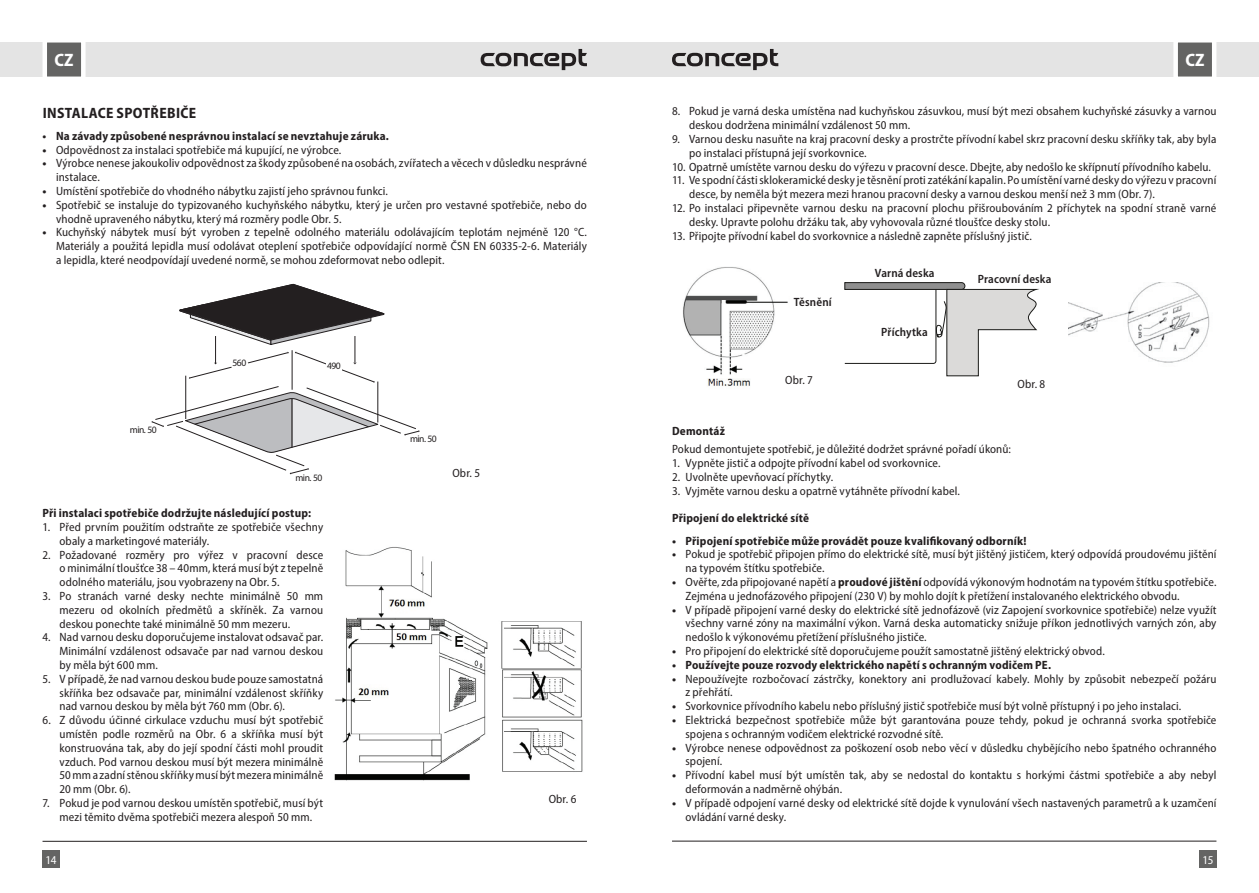
<style>
.page{position:relative;width:1259px;height:893px;background:#fff}
.page>*{position:absolute;margin:0;border:0;box-sizing:border-box;transform-origin:0 0}
.t1{font:700 semi-condensed 18px "Myriad Pro";color:#fff}
.t2{font:700 semi-condensed 15px "Myriad Pro";letter-spacing:.02em;color:#231f20}
.t3{font:semi-condensed 12px/13.8px "Myriad Pro";letter-spacing:.01em;color:#231f20}
.t4{font:700 semi-condensed 12px "Myriad Pro";letter-spacing:.015em;color:#231f20}
.t5{font:600 semi-condensed 12px "Myriad Pro";letter-spacing:.01em;color:#231f20}
.t6{font:semi-condensed 12px "Myriad Pro";color:#fff}
.t7{font:9.75px "Myriad Pro";letter-spacing:-.055em;color:#231f20}
.s1{font-weight:700;font-stretch:normal}
.s2{font-stretch:normal}
.s3{font-weight:700}
</style>
<div class="page">
<div style="left:629px;top:43px;width:630px;height:34px;background:#e4e4e4"></div>
<div style="left:0;top:43px;width:629px;height:34px;background:#e4e4e4"></div>
<div style="left:43px;top:850px;width:17px;height:17px;background:#646463"></div>
<div style="left:1199px;top:850px;width:17px;height:17px;background:#646463"></div>
<svg style="left:1171px;top:42px;width:47px;height:35px;background:#8f8f8e"></svg>
<svg style="left:40px;top:42px;width:48px;height:35px;background:#919190"></svg>
<hr style="left:672px;top:841px;width:544px;height:1px;background:#231f20">
<hr style="left:43px;top:841px;width:544px;height:1px;background:#231f20">
<svg style="left:480px;top:49px;width:107px;height:21px"></svg>
<svg style="left:672px;top:49px;width:106px;height:21px"></svg>
<img style="left:334px;top:547px;width:249px;height:234px">
<svg style="left:151px;top:284px;width:268px;height:190px"></svg>
<hr style="left:185px;top:376px;width:1px;height:43px;background:#231f20">
<hr style="left:377px;top:382px;width:1px;height:40px;background:#231f20">
<hr style="left:292px;top:350px;width:1px;height:40px;background:#231f20">
<img style="left:1068px;top:282px;width:142px;height:81px">
<img style="left:683px;top:267px;width:105px;height:119px">
<svg style="left:844px;top:282px;width:192px;height:94px"></svg>
<div style="left:974px;top:272px;width:94px;height:13px;background:#fff"></div>
<div style="left:877px;top:325px;width:55px;height:13px;background:#fff"></div>
<h1 class="t1" style="left:55px;top:48px;width:20px">CZ</h1>
<h1 class="t1" style="left:1185px;top:48px;width:20px">CZ</h1>
<p class="t2" style="left:43px;top:103px;width:155px">INSTALACE SPOTŘEBIČE</p>
<p class="t4" style="left:43px;top:128px;width:348px">• Na závady způsobené nesprávnou instalací se nevztahuje záruka.</p>
<p class="t3" style="left:43px;top:143px;width:300px"><span class="s1">•</span> Odpovědnost za instalaci spotřebiče má kupující, ne výrobce.</p>
<p class="t3" style="left:56px;top:156px;width:532px;text-indent:-14px"><span class="s1">•</span> Výrobce nenese jakoukoliv odpovědnost za škody způsobené na osobách, zvířatech a věcech v důsledku nesprávné instalace.</p>
<p class="t3" style="left:43px;top:184px;width:347px"><span class="s1">•</span> Umístění spotřebiče do vhodného nábytku zajistí jeho správnou funkci.</p>
<p class="t3" style="left:56px;top:198px;width:532px;text-indent:-14px"><span class="s1">•</span> Spotřebič se instaluje do typizovaného kuchyňského nábytku, který je určen pro vestavné spotřebiče, nebo do vhodně upraveného nábytku, který má rozměry podle Obr. 5.</p>
<p class="t3" style="left:56px;top:225px;width:532px;text-align:justify;text-indent:-14px"><span class="s1">•</span> Kuchyňský nábytek musí být vyroben z tepelně odolného materiálu odolávajícím teplotám nejméně 120 °C.<br>Materiály a použitá lepidla musí odolávat oteplení spotřebiče odpovídající normě ČSN EN 60335-2-6. Materiály a lepidla, které neodpovídají uvedené normě, se mohou zdeformovat nebo odlepit.</p>
<p class="t3" style="left:689px;top:104px;width:529px;text-indent:-17px">8. Pokud je varná deska umístěna nad kuchyňskou zásuvkou, musí být mezi obsahem kuchyňské zásuvky a varnou deskou dodržena minimální vzdálenost 50 mm.</p>
<p class="t3" style="left:689px;top:132px;width:529px;text-indent:-17px">9. Varnou desku nasuňte na kraj pracovní desky a prostrčte přívodní kabel skrz pracovní desku skříňky tak, aby byla po instalaci přístupná její svorkovnice.</p>
<p class="t3" style="left:672px;top:159px;width:540px">10. Opatrně umístěte varnou desku do výřezu v pracovní desce. Dbejte, aby nedošlo ke skřípnutí přívodního kabelu.</p>
<p class="t3" style="left:689px;top:173px;width:529px;text-indent:-17px">11. Ve spodní části sklokeramické desky je těsnění proti zatékání kapalin. Po umístění varné desky do výřezu v pracovní desce, by neměla být mezera mezi hranou pracovní desky a varnou deskou menší než 3 mm (Obr. 7).</p>
<p class="t3" style="left:689px;top:201px;width:529px;text-indent:-17px">12. Po instalaci připevněte varnou desku na pracovní plochu přišroubováním 2 příchytek na spodní straně varné desky. Upravte polohu držáku tak, aby vyhovovala různé tloušťce desky stolu.</p>
<p class="t3" style="left:672px;top:228px;width:361px">13. Připojte přívodní kabel do svorkovnice a následně zapněte příslušný jistič.</p>
<p class="t7" style="left:130px;top:424px;width:28px">min. 50</p>
<p class="t7" style="left:232px;top:357px;width:15px">560</p>
<p class="t7" style="left:327px;top:360px;width:15px">490</p>
<p class="t7" style="left:295px;top:471px;width:28px">min. 50</p>
<p class="t4" style="left:43px;top:505px;width:270px">Při instalaci spotřebiče dodržujte následující postup:</p>
<p class="t3" style="left:60px;top:520px;width:265px;text-indent:-17px">1. Před prvním použitím odstraňte ze spotřebiče všechny obaly a marketingové materiály.</p>
<p class="t3" style="left:60px;top:547px;width:265px;text-align:justify;text-indent:-17px">2. Požadované rozměry pro výřez v pracovní desce o minimální tloušťce 38 – 40mm, která musí být z tepelně odolného materiálu, jsou vyobrazeny na Obr. 5.</p>
<p class="t3" style="left:60px;top:589px;width:265px;text-align:justify;text-indent:-17px">3. Po stranách varné desky nechte minimálně 50 mm mezeru od okolních předmětů a skříněk. Za varnou deskou ponechte také minimálně 50 mm mezeru.</p>
<p class="t3" style="left:60px;top:630px;width:265px;text-align:justify;text-indent:-17px">4. Nad varnou desku doporučujeme instalovat odsavač par.<br>Minimální vzdálenost odsavače par nad varnou deskou by měla být 600 mm.</p>
<p class="t3" style="left:60px;top:672px;width:265px;text-align:justify;text-indent:-17px">5. V případě, že nad varnou deskou bude pouze samostatná skříňka bez odsavače par, minimální vzdálenost skříňky nad varnou deskou by měla být 760 mm (Obr. 6).</p>
<p class="t3" style="left:60px;top:713px;width:265px;text-align:justify;text-indent:-17px">6. Z důvodu účinné cirkulace vzduchu musí být spotřebič umístěn podle rozměrů na Obr. 6 a skříňka musí být konstruována tak, aby do její spodní části mohl proudit vzduch. Pod varnou deskou musí být mezera minimálně 50 mm a zadní stěnou skříňky musí být mezera minimálně 20 mm (Obr. 6).</p>
<p class="t3" style="left:43px;top:796px;width:282px;text-align:center">7. Pokud je pod varnou deskou umístěn spotřebič, musí být mezi těmito dvěma spotřebiči mezera alespoň 50 mm.</p>
<p class="t7" style="left:410px;top:433px;width:28px">min. 50</p>
<p class="t3" style="left:452px;top:466px;width:29px">Obr. 5</p>
<p class="t3" style="left:549px;top:792px;width:29px">Obr. 6</p>
<p class="t5" style="left:793px;top:294px;width:39px">Těsnění</p>
<p class="t3" style="left:785px;top:373px;width:29px">Obr. 7</p>
<p class="t5" style="left:875px;top:266px;width:61px">Varná deska</p>
<p class="t5" style="left:881px;top:324px;width:48px">Příchytka</p>
<p class="t5" style="left:978px;top:272px;width:75px">Pracovní deska</p>
<p class="t3" style="left:1017px;top:377px;width:29px">Obr. 8</p>
<p class="t4" style="left:672px;top:423px;width:54px">Demontáž</p>
<p class="t3" style="left:672px;top:442px;width:340px">Pokud demontujete spotřebič, je důležité dodržet správné pořadí úkonů:</p>
<p class="t3" style="left:672px;top:456px;width:270px">1. Vypněte jistič a odpojte přívodní kabel od svorkovnice.</p>
<p class="t3" style="left:672px;top:470px;width:163px">2. Uvolněte upevňovací příchytky.</p>
<p class="t3" style="left:672px;top:483px;width:289px">3. Vyjměte varnou desku a opatrně vytáhněte přívodní kabel.</p>
<p class="t4" style="left:672px;top:510px;width:138px">Připojení do elektrické sítě</p>
<p class="t4" style="left:672px;top:533px;width:356px"><span class="s2">•</span> Připojení spotřebiče může provádět pouze kvalifikovaný odborník!</p>
<p class="t3" style="left:685px;top:547px;width:532px;text-indent:-14px"><span class="s1">•</span> Pokud je spotřebič připojen přímo do elektrické sítě, musí být jištěný jističem, který odpovídá proudovému jištění na typovém štítku spotřebiče.</p>
<p class="t3" style="left:685px;top:575px;width:532px;text-indent:-14px"><span class="s1">•</span> Ověřte, zda připojované napětí a <span class="s3">proudové jištění</span> odpovídá výkonovým hodnotám na typovém štítku spotřebiče.<br>Zejména u jednofázového připojení (230 V) by mohlo dojít k přetížení instalovaného elektrického obvodu.</p>
<p class="t3" style="left:685px;top:602px;width:532px;text-align:justify;text-indent:-14px"><span class="s1">•</span> V případě připojení varné desky do elektrické sítě jednofázově (viz Zapojení svorkovnice spotřebiče) nelze využít všechny varné zóny na maximální výkon. Varná deska automaticky snižuje příkon jednotlivých varných zón, aby nedošlo k výkonovému přetížení příslušného jističe.</p>
<p class="t3" style="left:672px;top:644px;width:434px"><span class="s1">•</span> Pro připojení do elektrické sítě doporučujeme použít samostatně jištěný elektrický obvod.</p>
<p class="t4" style="left:672px;top:657px;width:380px"><span class="s2">•</span> Používejte pouze rozvody elektrického napětí s ochranným vodičem PE.</p>
<p class="t3" style="left:685px;top:671px;width:532px;text-indent:-14px"><span class="s1">•</span> Nepoužívejte rozbočovací zástrčky, konektory ani prodlužovací kabely. Mohly by způsobit nebezpečí požáru z přehřátí.</p>
<p class="t3" style="left:672px;top:699px;width:511px"><span class="s1">•</span> Svorkovnice přívodního kabelu nebo příslušný jistič spotřebiče musí být volně přístupný i po jeho instalaci.</p>
<p class="t3" style="left:685px;top:713px;width:532px;text-indent:-14px"><span class="s1">•</span> Elektrická bezpečnost spotřebiče může být garantována pouze tehdy, pokud je ochranná svorka spotřebiče spojena s ochranným vodičem elektrické rozvodné sítě.</p>
<p class="t3" style="left:685px;top:740px;width:532px;text-indent:-14px"><span class="s1">•</span> Výrobce nenese odpovědnost za poškození osob nebo věcí v důsledku chybějícího nebo špatného ochranného spojení.</p>
<p class="t3" style="left:685px;top:768px;width:532px;text-indent:-14px"><span class="s1">•</span> Přívodní kabel musí být umístěn tak, aby se nedostal do kontaktu s horkými částmi spotřebiče a aby nebyl deformován a nadměrně ohýbán.</p>
<p class="t3" style="left:685px;top:796px;width:532px;text-indent:-14px"><span class="s1">•</span> V případě odpojení varné desky od elektrické sítě dojde k vynulování všech nastavených parametrů a k uzamčení ovládání varné desky.</p>
<p class="t6" style="left:46px;top:852px;width:12px">14</p>
<p class="t6" style="left:1202px;top:852px;width:12px">15</p>
</div>
